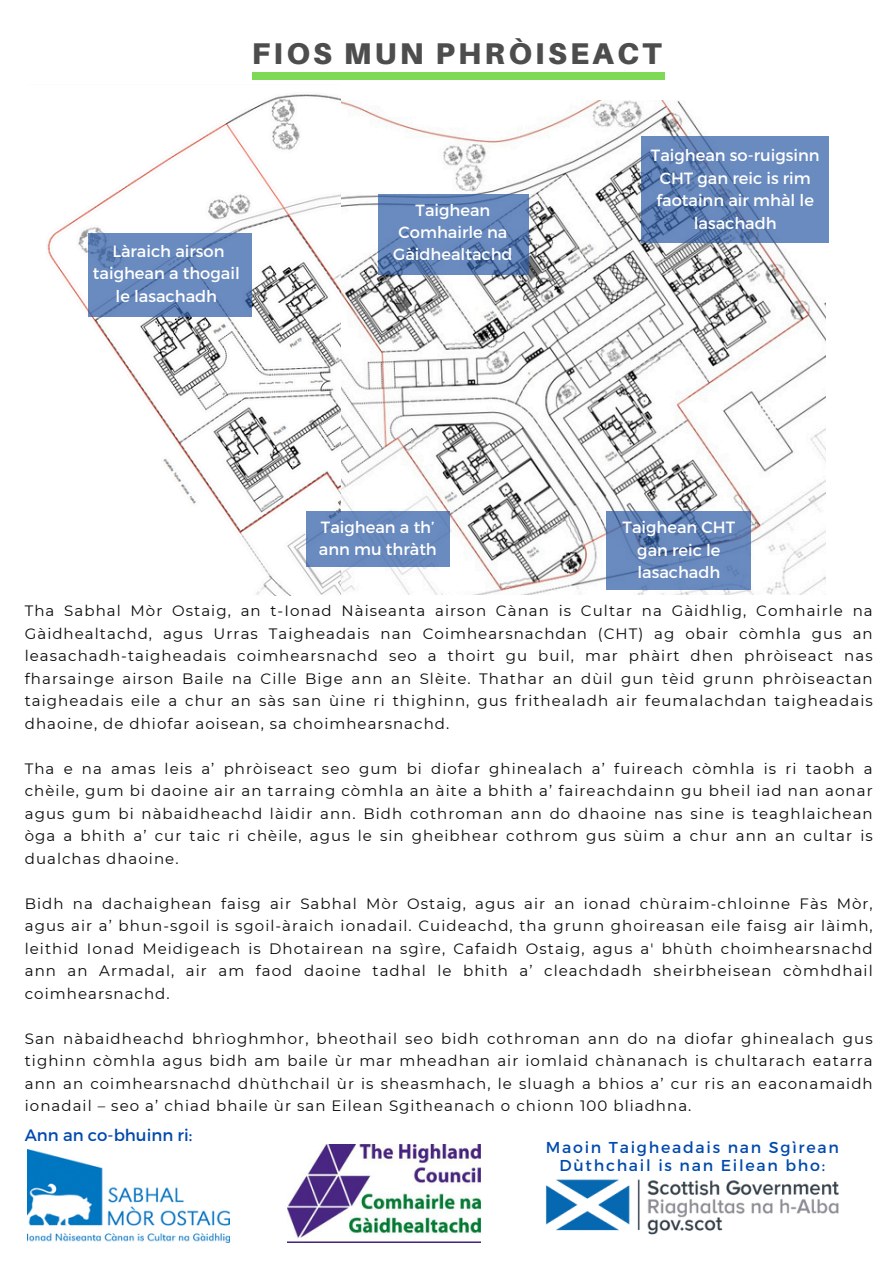
<style>
.page{position:relative;width:894px;height:1264px;background:#fff}
.page>*{position:absolute;margin:0;border:0;box-sizing:border-box;transform-origin:0 0}
.t1{font:900 30px "Aileron";letter-spacing:.11em;color:#4d4d4d}
.t2{font:16.5px "Montserrat";color:#004aad}
.t3{font:16.2px/22.4px "Montserrat";color:#fff;text-align:center}
.t4{font:15.75px/18px "Montserrat";letter-spacing:.11em;color:#004aad;text-align:center}
.t5{font:15px/22.5px "Montserrat";letter-spacing:.07em;color:#090908;text-align:justify}
</style>
<div class="page">
<img style="left:27px;top:1149px;width:203px;height:92px">
<img style="left:287px;top:1144px;width:194px;height:95px">
<img style="left:546px;top:1179px;width:293px;height:56px">
<div style="left:252px;top:73px;width:412px;height:6px;background:#7ed957"></div>
<img style="left:340px;top:100px;width:485px;height:494px">
<img style="left:47px;top:94px;width:293px;height:501px">
<div style="left:306px;top:511px;width:143px;height:56px;background:#6a8abf"></div>
<svg style="left:88px;top:233px;width:163px;height:84px;fill:#6a8bbf"></svg>
<svg style="left:378px;top:195px;width:150px;height:80px;fill:#698abe"></svg>
<svg style="left:641px;top:136px;width:187px;height:106px;fill:#6a8abf"></svg>
<svg style="left:606px;top:511px;width:144px;height:79px;fill:#6989be"></svg>
<p class="t1" style="left:252px;top:35px;width:411px">FIOS MUN PHRÒISEACT</p>
<p class="t3" style="left:93px;top:239px;width:148px">Làraich airson taighean a thogail le lasachadh</p>
<p class="t3" style="left:393px;top:198px;width:121px">Taighean<br>Comhairle na<br>Gàidhealtachd</p>
<p class="t3" style="left:650px;top:144px;width:170px">Taighean so-ruigsinn<br>CHT gan reic is rim faotainn air mhàl le lasachadh</p>
<p class="t3" style="left:319px;top:515px;width:119px;text-align:left">Taighean a th’ ann mu thràth</p>
<p class="t3" style="left:622px;top:515px;width:114px">Taighean CHT gan reic le lasachadh</p>
<h1 class="t5" style="left:25px;top:599px;width:849px">Tha Sabhal Mòr Ostaig, an t-Ionad Nàiseanta airson Cànan is Cultar na Gàidhlig, Comhairle na Gàidhealtachd, agus Urras Taigheadais nan Coimhearsnachdan (CHT) ag obair còmhla gus an leasachadh-taigheadais coimhearsnachd seo a thoirt gu buil, mar phàirt dhen phròiseact nas fharsainge airson Baile na Cille Bige ann an Slèite. Thathar an dùil gun tèid grunn phròiseactan taigheadais eile a chur an sàs san ùine ri thighinn, gus frithealadh air feumalachdan taigheadais dhaoine, de dhiofar aoisean, sa choimhearsnachd.</h1>
<p class="t5" style="left:25px;top:757px;width:849px">Tha e na amas leis a’ phròiseact seo gum bi diofar ghinealach a’ fuireach còmhla is ri taobh a chèile, gum bi daoine air an tarraing còmhla an àite a bhith a’ faireachdainn gu bheil iad nan aonar agus gum bi nàbaidheachd làidir ann. Bidh cothroman ann do dhaoine nas sine is teaghlaichean òga a bhith a’ cur taic ri chèile, agus le sin gheibhear cothrom gus sùim a chur ann an cultar is dualchas dhaoine.</p>
<p class="t5" style="left:25px;top:892px;width:849px">Bidh na dachaighean faisg air Sabhal Mòr Ostaig, agus air an ionad chùraim-chloinne Fàs Mòr, agus air a’ bhun-sgoil is sgoil-àraich ionadail. Cuideachd, tha grunn ghoireasan eile faisg air làimh, leithid Ionad Meidigeach is Dhotairean na sgìre, Cafaidh Ostaig, agus a' bhùth choimhearsnachd ann an Armadal, air am faod daoine tadhal le bhith a’ cleachdadh sheirbheisean còmhdhail coimhearsnachd.</p>
<p class="t5" style="left:25px;top:1027px;width:849px">San nàbaidheachd bhrìoghmhor, bheothail seo bidh cothroman ann do na diofar ghinealach gus tighinn còmhla agus bidh am baile ùr mar mheadhan air iomlaid chànanach is chultarach eatarra ann an coimhearsnachd dhùthchail ùr is sheasmhach, le sluagh a bhios a’ cur ris an eaconamaidh ionadail – seo a’ chiad bhaile ùr san Eilean Sgitheanach o chionn 100 bliadhna.</p>
<p class="t4" style="left:545px;top:1137px;width:294px">Maoin Taigheadais nan Sgìrean<br>Dùthchail is nan Eilean bho:</p>
<p class="t2" style="left:25px;top:1124px;width:169px">Ann an co-bhuinn ri:</p>
</div>
